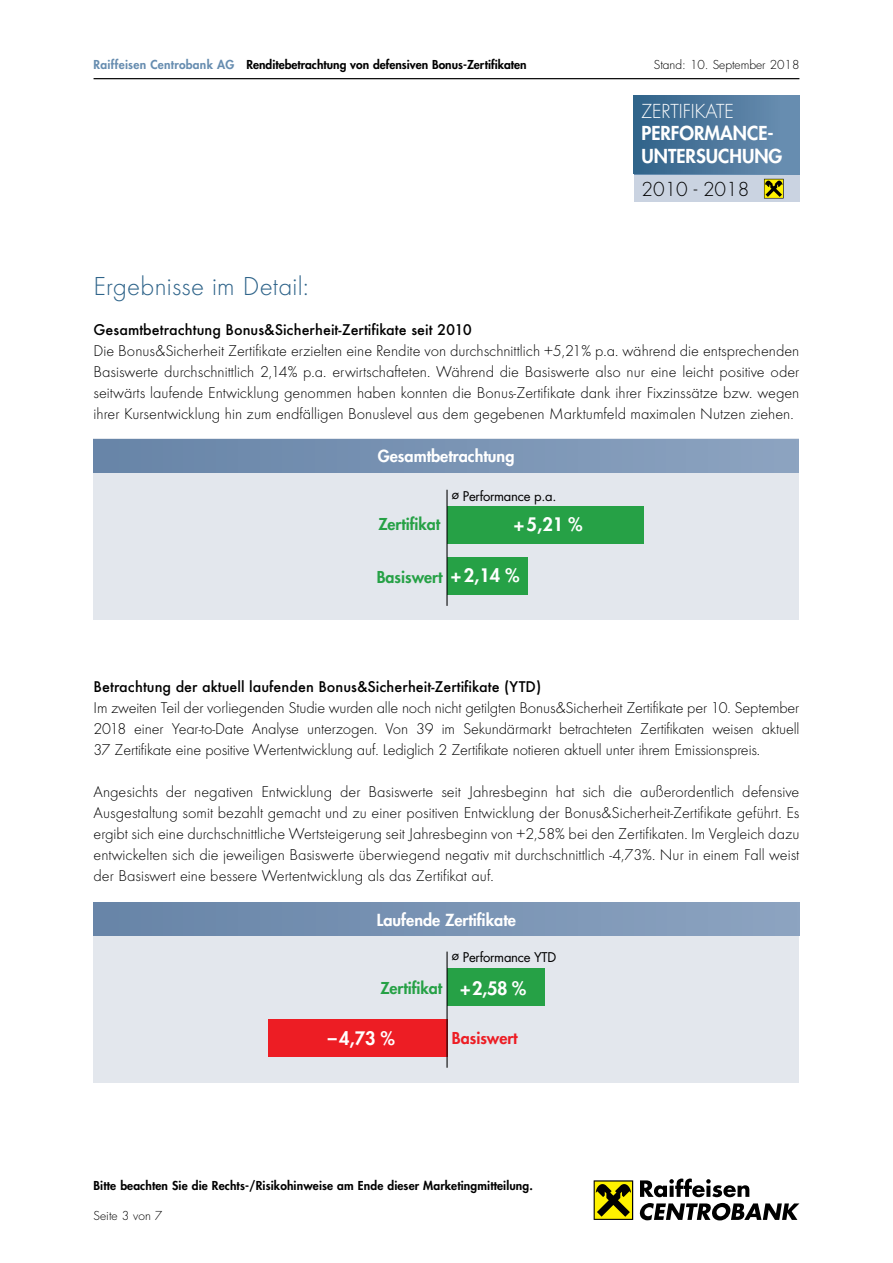
<style>
.page{position:relative;width:893px;height:1263px;background:#fff}
.page>*{position:absolute;margin:0;border:0;box-sizing:border-box;transform-origin:0 0}
.t1{font:300 27px "Futura TCE";letter-spacing:.01em;color:#2f648a}
.t2{font:800 18.75px/22.5px "Futura";color:#fff}
.t3{font:300 18.75px "Futura";color:#fff}
.t4{font:300 18.75px "Futura";color:#000}
.t5{font:800 18.15px "Futura";color:#fff}
.t6{font:300 16.2px/21px "Futura TCE";color:#000;text-align:justify}
.t7{font:500 16.2px "Futura TCE";color:#000}
.t8{font:800 16.2px "Futura";color:#fff}
.t9{font:800 15.9px "Futura";color:#26a146}
.t10{font:800 15.9px "Futura";color:#ed1d24}
.t11{font:13.05px "Futura";letter-spacing:-.02em;color:#000}
.t12{font:800 12px "Futura";letter-spacing:.01em;color:#000}
.t13{font:800 12px "Futura CE";color:#000}
.t14{font:300 12px "Futura";color:#000}
.s1{color:#678db0}
.s2{font-size:18.15px;color:#fff}
</style>
<div class="page">
<hr style="left:94px;top:78px;width:705px;height:1px;background:#000">
<svg style="left:594px;top:1180px;width:39px;height:40px"></svg>
<div style="left:595px;top:1181px;width:37px;height:38px;background:#fff200"></div>
<svg style="left:596px;top:1184px;width:35px;height:33px"></svg>
<svg style="left:640px;top:1178px;width:109px;height:19px"></svg>
<svg style="left:640px;top:1203px;width:159px;height:17px"></svg>
<div style="left:634px;top:173px;width:165px;height:5px;background:#678db0"></div>
<div style="left:634px;top:96px;width:165px;height:77px;background:linear-gradient(to right,#306289,#6c90b2)"></div>
<div style="left:634px;top:175px;width:165px;height:27px;background:#cad3e1"></div>
<div style="left:764px;top:179px;width:20px;height:19px;background:#505246"></div>
<svg style="left:764px;top:179px;width:19px;height:19px"></svg>
<svg style="left:765px;top:181px;width:17px;height:16px"></svg>
<div style="left:94px;top:438px;width:705px;height:182px;background:#e3e7ed"></div>
<div style="left:94px;top:902px;width:705px;height:180px;background:#e3e7ed"></div>
<div style="left:447px;top:506px;width:196px;height:38px;background:#26a146"></div>
<div style="left:447px;top:558px;width:80px;height:37px;background:#26a146"></div>
<hr style="left:446px;top:490px;width:2px;height:116px;background:#000">
<div style="left:268px;top:1019px;width:179px;height:38px;background:#ed1d24"></div>
<div style="left:447px;top:968px;width:98px;height:38px;background:#26a146"></div>
<hr style="left:446px;top:951px;width:2px;height:117px;background:#000">
<div style="left:94px;top:903px;width:705px;height:33px;background:linear-gradient(to right,#6784a7,#8ca3c1)"></div>
<div style="left:94px;top:439px;width:705px;height:33px;background:linear-gradient(to right,#6784a7,#8ca3c1)"></div>
<p class="t13" style="left:94px;top:56px;width:435px"><span class="s1">Raiffeisen Centrobank AG</span> Renditebetrachtung von defensiven Bonus-Zertifikaten</p>
<p class="t14" style="left:654px;top:57px;width:147px">Stand: 10. September 2018</p>
<p class="t3" style="left:641px;top:100px;width:94px">ZERTIFIKATE</p>
<p class="t2" style="left:641px;top:122px;width:142px">PERFORMANCE-<br>UNTERSUCHUNG</p>
<p class="t4" style="left:641px;top:178px;width:109px">2010 - 2018</p>
<h1 class="t1" style="left:94px;top:270px;width:216px">Ergebnisse im Detail:</h1>
<p class="t7" style="left:94px;top:320px;width:380px">Gesamtbetrachtung Bonus&amp;Sicherheit-Zertifikate seit 2010</p>
<p class="t6" style="left:94px;top:340px;width:707px">Die Bonus&amp;Sicherheit Zertifikate erzielten eine Rendite von durchschnittlich +5,21% p.a. während die entsprechenden Basiswerte durchschnittlich 2,14% p.a. erwirtschafteten. Während die Basiswerte also nur eine leicht positive oder seitwärts laufende Entwicklung genommen haben konnten die Bonus-Zertifikate dank ihrer Fixzinssätze bzw. wegen ihrer Kursentwicklung hin zum endfälligen Bonuslevel aus dem gegebenen Marktumfeld maximalen Nutzen ziehen.</p>
<p class="t8" style="left:378px;top:446px;width:138px">Gesamtbetrachtung</p>
<p class="t11" style="left:452px;top:487px;width:106px">ø Performance p.a.</p>
<p class="t9" style="left:378px;top:514px;width:63px">Zertifikat</p>
<p class="t5" style="left:514px;top:513px;width:70px">+5,21 %</p>
<p class="t9" style="left:377px;top:567px;width:144px">Basiswert <span class="s2">+2,14 %</span></p>
<p class="t7" style="left:94px;top:677px;width:449px">Betrachtung der aktuell laufenden Bonus&amp;Sicherheit-Zertifikate (YTD)</p>
<p class="t6" style="left:94px;top:697px;width:707px">Im zweiten Teil der vorliegenden Studie wurden alle noch nicht getilgten Bonus&amp;Sicherheit Zertifikate per 10. September 2018 einer Year-to-Date Analyse unterzogen. Von 39 im Sekundärmarkt betrachteten Zertifikaten weisen aktuell 37 Zertifikate eine positive Wertentwicklung auf. Lediglich 2 Zertifikate notieren aktuell unter ihrem Emissionspreis.</p>
<p class="t6" style="left:94px;top:781px;width:707px">Angesichts der negativen Entwicklung der Basiswerte seit Jahresbeginn hat sich die außerordentlich defensive Ausgestaltung somit bezahlt gemacht und zu einer positiven Entwicklung der Bonus&amp;Sicherheit-Zertifikate geführt. Es ergibt sich eine durchschnittliche Wertsteigerung seit Jahresbeginn von +2,58% bei den Zertifikaten. Im Vergleich dazu entwickelten sich die jeweiligen Basiswerte überwiegend negativ mit durchschnittlich -4,73%. Nur in einem Fall weist der Basiswert eine bessere Wertentwicklung als das Zertifikat auf.</p>
<p class="t8" style="left:377px;top:909px;width:141px">Laufende Zertifikate</p>
<p class="t9" style="left:380px;top:978px;width:63px">Zertifikat</p>
<p class="t11" style="left:452px;top:948px;width:106px">ø Performance YTD</p>
<p class="t5" style="left:460px;top:976px;width:67px">+2,58 %</p>
<p class="t5" style="left:328px;top:1027px;width:69px">–4,73 %</p>
<p class="t10" style="left:452px;top:1028px;width:67px">Basiswert</p>
<p class="t12" style="left:94px;top:1178px;width:441px">Bitte beachten Sie die Rechts-/Risikohinweise am Ende dieser Marketingmitteilung.</p>
<p class="t14" style="left:94px;top:1209px;width:70px">Seite 3 von 7</p>
</div>
